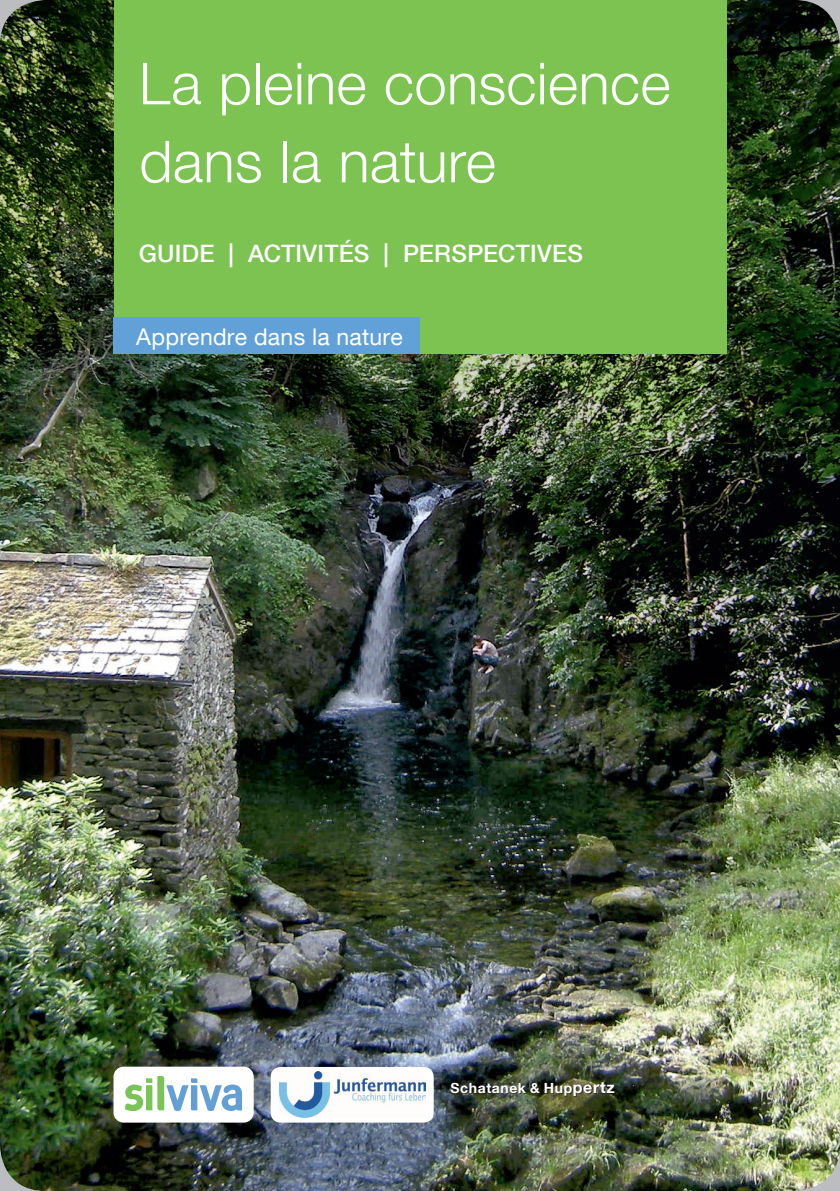
<style>
.page{position:relative;width:840px;height:1191px;background:#fff}
.page>*{position:absolute;margin:0;border:0;box-sizing:border-box;transform-origin:0 0}
.t1{font:300 58px/78px "Helvetica Neue LT Com";letter-spacing:.005em;color:#fff}
.t2{font:500 24px "Helvetica Neue LT Com";letter-spacing:.01em;color:#fff}
.t3{font:23px "Helvetica Neue LT Com";letter-spacing:.01em;color:#fff}
.t4{font:700 14px "Helvetica Neue LT Com";letter-spacing:.04em;color:#fff}
.s1{font-size:16px}
</style>
<div class="page">
<img style="left:0;top:0;width:839px;height:1191px">
<div style="left:270px;top:1067px;width:163px;height:55px;background:#fff;border-radius:10px"></div>
<img style="left:279px;top:1071px;width:146px;height:46px">
<div style="left:113px;top:1066px;width:140px;height:56px;background:#fff;border-radius:10px"></div>
<svg style="left:125px;top:1076px;width:117px;height:35px"></svg>
<div style="left:451px;top:1082px;width:164px;height:14px;background:#231f20;opacity:.75"></div>
<p class="t1" style="left:139px;top:43px;width:533px">La pleine conscience dans la nature</p>
<p class="t2" style="left:139px;top:239px;width:445px">GUIDE | ACTIVITÉS | PERSPECTIVES</p>
<p class="t3" style="left:136px;top:322px;width:268px">Apprendre dans la nature</p>
<p class="t4" style="left:450px;top:1078px;width:166px">Schatanek &amp; Hup<span class="s1">pertz</span></p>
</div>
